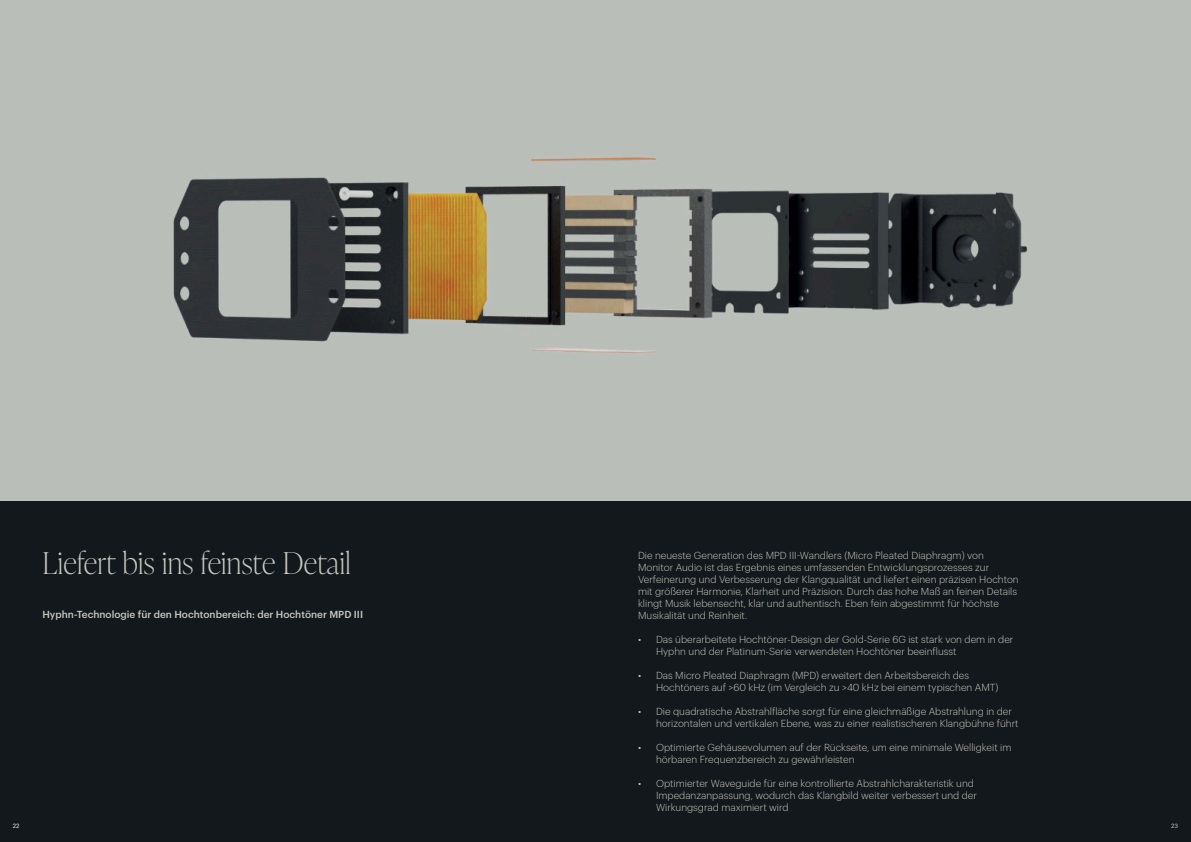
<style>
.page{position:relative;width:1191px;height:842px;background:#fff}
.page>*{position:absolute;margin:0;border:0;box-sizing:border-box;transform-origin:0 0}
.t1{font:100 30px "Ivy Presto Display";letter-spacing:.01em;color:#c8c8be}
.t2{font:300 10px "Graphik";color:#c8c8be}
.t3{font:500 10px "Graphik";color:#c8c8be}
.t4{font:6px "Graphik";color:#fff}
.t5{font:6px "Graphik";color:#d6d2c5}
</style>
<div class="page">
<img style="left:0;top:0;width:1191px;height:502px">
<div style="left:0;top:502px;width:1191px;height:340px;background:#13181d"></div>
<p class="t1" style="left:43px;top:551px;width:310px">Liefert bis ins feinste Detail</p>
<p class="t2" style="left:638px;top:551px;width:347px">Die neueste Generation des MPD III-Wandlers (Micro Pleated Diaphragm) von</p>
<p class="t2" style="left:638px;top:563px;width:353px">Monitor Audio ist das Ergebnis eines umfassenden Entwicklungsprozesses zur</p>
<p class="t2" style="left:638px;top:575px;width:382px">Verfeinerung und Verbesserung der Klangqualität und liefert einen präzisen Hochton</p>
<p class="t2" style="left:638px;top:587px;width:380px">mit größerer Harmonie, Klarheit und Präzision. Durch das hohe Maß an feinen Details</p>
<p class="t2" style="left:638px;top:599px;width:362px">klingt Musik lebensecht, klar und authentisch. Eben fein abgestimmt für höchste</p>
<p class="t2" style="left:638px;top:611px;width:111px">Musikalität und Reinheit.</p>
<p class="t2" style="left:638px;top:635px;width:377px">• Das überarbeitete Hochtöner-Design der Gold-Serie 6G ist stark von dem in der</p>
<p class="t2" style="left:656px;top:647px;width:302px">Hyphn und der Platinum-Serie verwendeten Hochtöner beeinflusst</p>
<p class="t2" style="left:638px;top:671px;width:333px">• Das Micro Pleated Diaphragm (MPD) erweitert den Arbeitsbereich des</p>
<p class="t2" style="left:656px;top:683px;width:344px">Hochtöners auf &gt;60 kHz (im Vergleich zu &gt;40 kHz bei einem typischen AMT)</p>
<p class="t2" style="left:638px;top:707px;width:375px">• Die quadratische Abstrahlfläche sorgt für eine gleichmäßige Abstrahlung in der</p>
<p class="t2" style="left:656px;top:719px;width:364px">horizontalen und vertikalen Ebene, was zu einer realistischeren Klangbühne führt</p>
<p class="t2" style="left:638px;top:743px;width:375px">• Optimierte Gehäusevolumen auf der Rückseite, um eine minimale Welligkeit im</p>
<p class="t2" style="left:656px;top:755px;width:200px">hörbaren Frequenzbereich zu gewährleisten</p>
<p class="t2" style="left:638px;top:779px;width:337px">• Optimierter Waveguide für eine kontrollierte Abstrahlcharakteristik und</p>
<p class="t2" style="left:656px;top:791px;width:322px">Impedanzanpassung, wodurch das Klangbild weiter verbessert und der</p>
<p class="t2" style="left:656px;top:803px;width:134px">Wirkungsgrad maximiert wird</p>
<p class="t3" style="left:43px;top:609px;width:322px">Hyphn-Technologie für den Hochtonbereich: der Hochtöner MPD III</p>
<p class="t4" style="left:13px;top:823px;width:8px">22</p>
<p class="t5" style="left:1171px;top:823px;width:8px">23</p>
</div>
